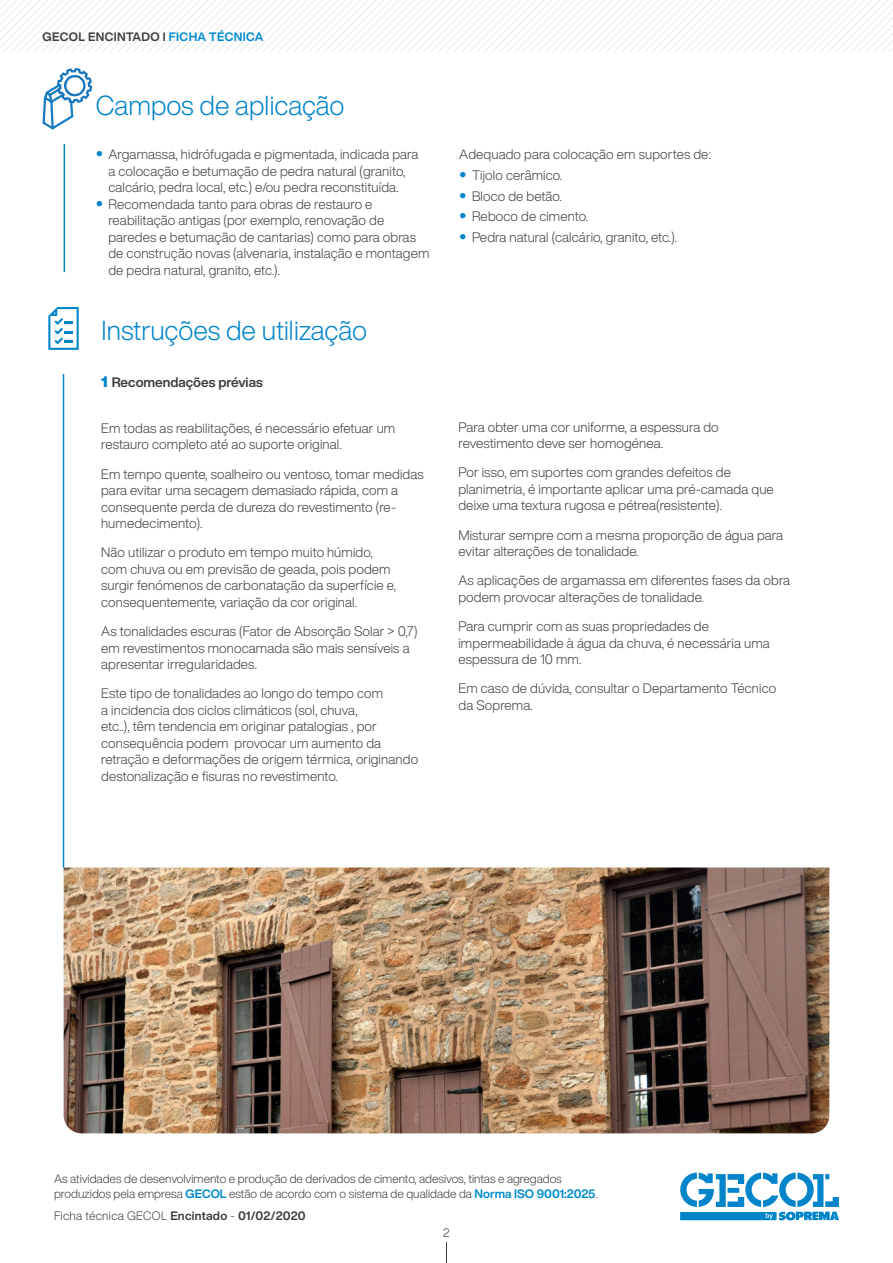
<style>
.page{position:relative;width:893px;height:1263px;background:#fff}
.page>*{position:absolute;margin:0;border:0;box-sizing:border-box;transform-origin:0 0}
.t1{font:300 27px "Helvetica Now Display";color:#0084ca}
.t2{font:300 13.5px/16.5px "Helvetica Now Display";letter-spacing:.01em;color:#3e3e3f}
.t3{font:700 13.5px "Helvetica Now Display";color:#3e3e3f}
.t4{font:300 12px/15px "Helvetica Now Display";color:#3e3e3f}
.t5{font:700 12px "Helvetica Now Display";letter-spacing:.025em;color:#3e3e3f}
.s1{color:#008bcf}
.s2{font-family:"Helvetica Neue LT Std";font-weight:900;font-size:15px;color:#0084ca}
.s3{font-weight:900;font-size:15px;color:#0084ca}
.s4{font-weight:700;color:#008bcf}
.s5{font-weight:300}
</style>
<div class="page">
<svg style="left:446px;top:1242px;width:1px;height:21px"></svg>
<svg style="left:680px;top:1172px;width:159px;height:48px"></svg>
<svg style="left:0;top:0;width:893px;height:51px"></svg>
<hr style="left:64px;top:144px;width:1px;height:128px;background:#0084ca">
<img style="left:64px;top:867px;width:765px;height:266px">
<svg style="left:42px;top:68px;width:50px;height:62px"></svg>
<hr style="left:63px;top:374px;width:1px;height:493px;background:#0084ca">
<svg style="left:48px;top:307px;width:31px;height:43px"></svg>
<p class="t5" style="left:43px;top:28px;width:222px">GECOL ENCINTADO I <span class="s1">FICHA TÉCNICA</span></p>
<h1 class="t1" style="left:96px;top:87px;width:250px">Campos de aplicação</h1>
<p class="t2" style="left:96px;top:146px;width:324px;text-align:center"><span class="s2">•</span> Argamassa, hidrófugada e pigmentada, indicada para a colocação e betumação de pedra natural (granito, calcário, pedra local, etc.) e/ou pedra reconstituída.</p>
<p class="t2" style="left:108px;top:195px;width:322px;text-indent:-13px"><span class="s2">•</span> Recomendada tanto para obras de restauro e reabilitação antigas (por exemplo, renovação de paredes e betumação de cantarias) como para obras de construção novas (alvenaria, instalação e montagem de pedra natural, granito, etc.).</p>
<h1 class="t1" style="left:102px;top:312px;width:267px">Instruções de utilização</h1>
<p class="t3" style="left:101px;top:373px;width:163px"><span class="s3">1</span> Recomendações prévias</p>
<p class="t2" style="left:101px;top:420px;width:296px">Em todas as reabilitações, é necessário efetuar um restauro completo até ao suporte original.</p>
<p class="t2" style="left:101px;top:465px;width:324px">Em tempo quente, soalheiro ou ventoso, tomar medidas para evitar uma secagem demasiado rápida, com a consequente perda de dureza do revestimento (re&shy;humedecimento).</p>
<p class="t2" style="left:101px;top:544px;width:296px">Não utilizar o produto em tempo muito húmido, com chuva ou em previsão de geada, pois podem surgir fenómenos de carbonatação da superfície e, consequentemente, variação da cor original.</p>
<p class="t2" style="left:101px;top:623px;width:318px">As tonalidades escuras (Fator de Absorção Solar &gt; 0,7) em revestimentos monocamada são mais sensíveis a apresentar irregularidades.</p>
<p class="t2" style="left:101px;top:685px;width:318px">Este tipo de tonalidades ao longo do tempo com<br>a incidencia dos ciclos climáticos (sol, chuva,<br>etc..), têm tendencia em originar patalogias , por consequência podem provocar um aumento da retração e deformações de origem térmica, originando destonalização e fisuras no revestimento.</p>
<p class="t2" style="left:459px;top:146px;width:253px">Adequado para colocação em suportes de:</p>
<p class="t2" style="left:459px;top:167px;width:104px"><span class="s2">•</span> Tijolo cerâmico.</p>
<p class="t2" style="left:459px;top:187px;width:104px"><span class="s2">•</span> Bloco de betão.</p>
<p class="t2" style="left:459px;top:208px;width:130px"><span class="s2">•</span> Reboco de cimento.</p>
<p class="t2" style="left:459px;top:229px;width:219px"><span class="s2">•</span> Pedra natural (calcário, granito, etc.).</p>
<p class="t2" style="left:458px;top:418px;width:262px">Para obter uma cor uniforme, a espessura do revestimento deve ser homogénea.</p>
<p class="t2" style="left:458px;top:464px;width:317px">Por isso, em suportes com grandes defeitos de planimetria, é importante aplicar uma pré-camada que deixe uma textura rugosa e pétrea(resistente).</p>
<p class="t2" style="left:458px;top:526px;width:326px">Misturar sempre com a mesma proporção de água para evitar alterações de tonalidade.</p>
<p class="t2" style="left:458px;top:572px;width:333px">As aplicações de argamassa em diferentes fases da obra podem provocar alterações de tonalidade.</p>
<p class="t2" style="left:458px;top:618px;width:313px">Para cumprir com as suas propriedades de impermeabilidade à água da chuva, é necessária uma espessura de 10 mm.</p>
<p class="t2" style="left:458px;top:680px;width:319px">Em caso de dúvida, consultar o Departamento Técnico da Soprema.</p>
<p class="t4" style="left:54px;top:1171px;width:545px">As atividades de desenvolvimento e produção de derivados de cimento, adesivos, tintas e agregados produzidos pela empresa <span class="s4">GECOL</span> estão de acordo com o sistema de qualidade da <span class="s4">Norma ISO 9001:2025</span>.</p>
<p class="t5" style="left:54px;top:1208px;width:253px"><span class="s5">Ficha técnica GECOL</span> Encintado <span class="s5">-</span> 01/02/2020</p>
<p class="t4" style="left:443px;top:1225px;width:8px">2</p>
</div>
